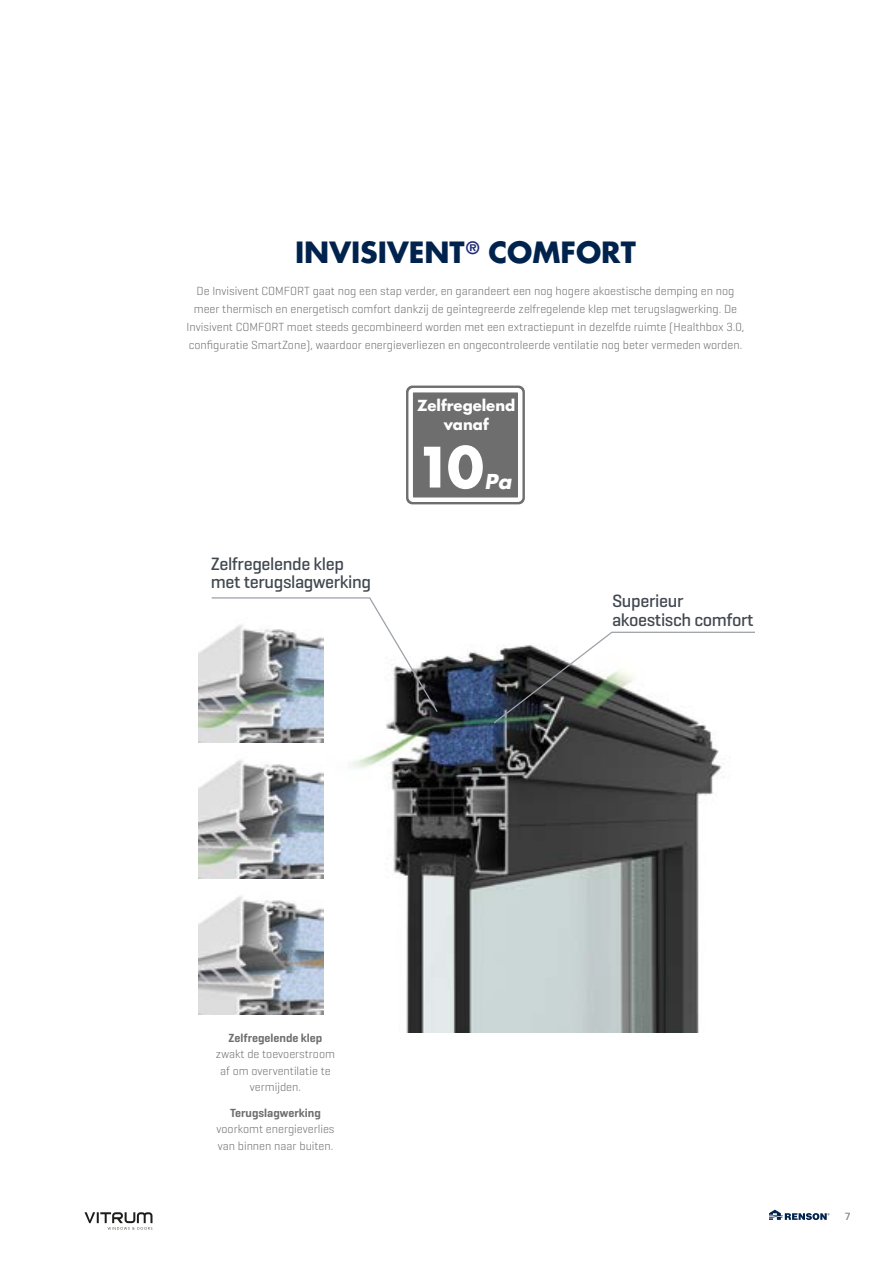
<style>
.page{position:relative;width:893px;height:1263px;background:#fff}
.page>*{position:absolute;margin:0;border:0;box-sizing:border-box;transform-origin:0 0}
.t1{font:700 54.15px "Futura Std";color:#fff}
.t2{font:700 28.5px "Futura Std";color:#00234d}
.t3{font:italic 700 19.95px "Futura Std";color:#fff}
.t4{font:500 18.15px/18.1px "Geogrotesque";letter-spacing:-.02em;color:#414850}
.t5{font:700 14.85px/18.6px "Futura Std";color:#fff;text-align:center}
.t6{font:300 12px/18px "Geogrotesque";color:#6e6e6e;text-align:center}
.t7{font:600 12px "Geogrotesque";color:#6e6e6e}
.t8{font:10.5px "Geogrotesque";color:#9c9c9d}
</style>
<div class="page">
<img style="left:349px;top:651px;width:381px;height:382px">
<img style="left:198px;top:645px;width:126px;height:97px">
<img style="left:198px;top:760px;width:126px;height:118px">
<img style="left:198px;top:896px;width:126px;height:118px">
<svg style="left:769px;top:1209px;width:60px;height:11px"></svg>
<div style="left:406px;top:386px;width:119px;height:118px;background:#6e6e6e;border-radius:6px"></div>
<div style="left:408px;top:388px;width:114px;height:114px;border:4px solid #fff;border-radius:3px"></div>
<svg style="left:210px;top:597px;width:229px;height:116px"></svg>
<svg style="left:492px;top:631px;width:263px;height:94px"></svg>
<img style="left:84px;top:1212px;width:69px;height:18px">
<h2 class="t2" style="left:295px;top:233px;width:342px">INVISIVENT<sup>®</sup> COMFORT</h2>
<p class="t6" style="left:187px;top:282px;width:559px">De Invisivent COMFORT gaat nog een stap verder, en garandeert een nog hogere akoestische demping en nog meer thermisch en energetisch comfort dankzij de geïntegreerde zelfregelende klep met terugslagwerking. De Invisivent COMFORT moet steeds gecombineerd worden met een extractiepunt in dezelfde ruimte (Healthbox 3.0, configuratie SmartZone), waardoor energieverliezen en ongecontroleerde ventilatie nog beter vermeden worden.</p>
<p class="t5" style="left:417px;top:396px;width:100px">Zelfregelend vanaf</p>
<h3 class="t4" style="left:211px;top:555px;width:162px">Zelfregelende klep met terugslagwerking</h3>
<h1 class="t1" style="left:415px;top:431px;width:70px">10</h1>
<h3 class="t3" style="left:485px;top:468px;width:28px">Pa</h3>
<h3 class="t4" style="left:612px;top:592px;width:143px">Superieur akoestisch comfort</h3>
<p class="t7" style="left:229px;top:1030px;width:95px">Zelfregelende klep</p>
<p class="t6" style="left:216px;top:1046px;width:121px;line-height:16.5px">zwakt de toevoerstroom af om overventilatie te vermijden.</p>
<p class="t7" style="left:230px;top:1105px;width:92px">Terugslagwerking</p>
<p class="t6" style="left:216px;top:1120px;width:119px;line-height:16.5px;text-align:left">voorkomt energieverlies van binnen naar buiten.</p>
<p class="t8" style="left:845px;top:1210px;width:7px">7</p>
</div>
